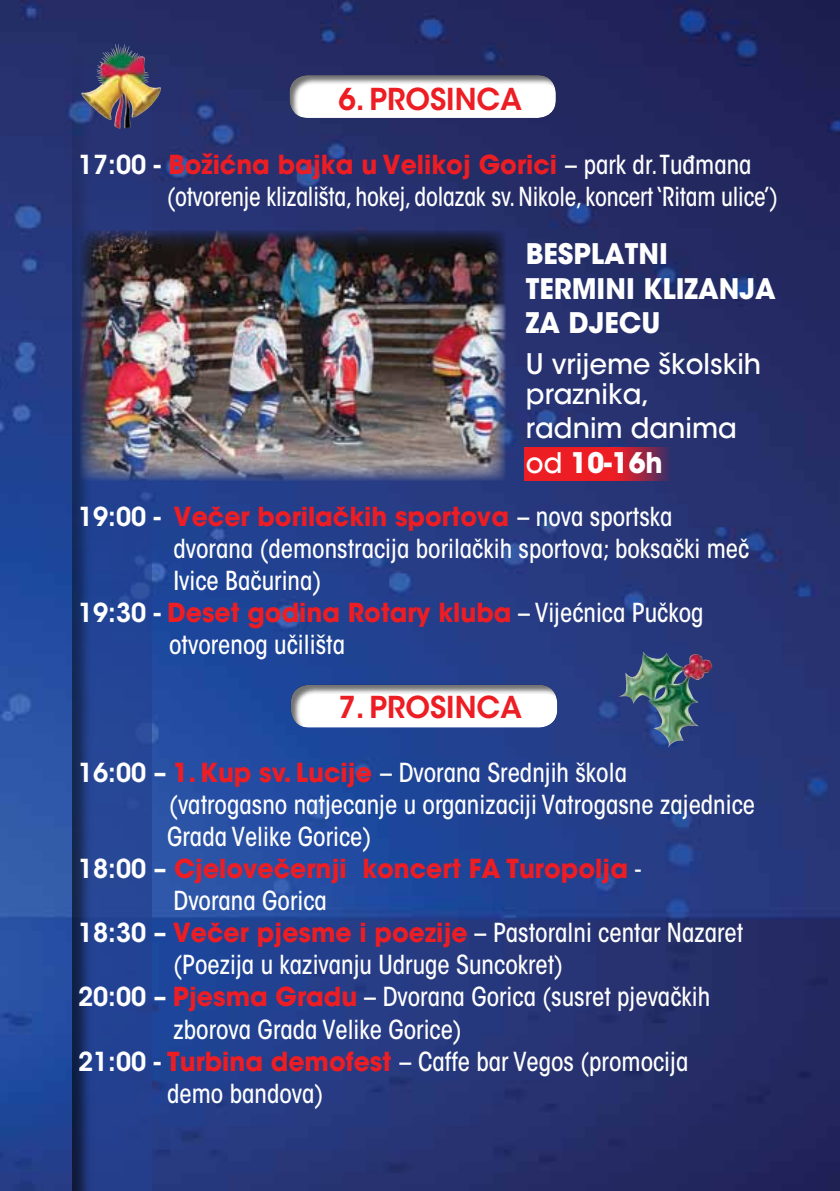
<style>
.page{position:relative;width:840px;height:1191px;background:#fff}
.page>*{position:absolute;margin:0;border:0;box-sizing:border-box;transform-origin:0 0}
.t1{font:600 30px "ITC Avant Garde Std";color:#ed1d24}
.t2{font:500 28.2px/30px "ITC Avant Garde Std";color:#fff}
.t3{font:700 28.2px/34.6px "ITC Avant Garde Std";color:#fff}
.t4{font:500 condensed 26px/32px "ITC Avant Garde Std";color:#fff}
.t5{font:700 26px "ITC Avant Garde Std";color:#ed1d24}
.s1{font-weight:600;font-stretch:normal}
.s2{font-weight:700;font-stretch:normal;color:#ed1d24}
.s3{font-weight:700}
.s4{font-weight:600;color:#fff}
.s5{font-weight:500;font-stretch:condensed;color:#fff}
</style>
<div class="page">
<img style="left:0;top:0;width:839px;height:1191px">
<div style="left:285px;top:71px;width:270px;height:48px;background:#000;opacity:.55"></div>
<div style="left:287px;top:681px;width:270px;height:48px;background:#000;opacity:.55"></div>
<div style="left:70px;top:0;width:83px;height:1191px;background:#000;opacity:.75"></div>
<img style="left:107px;top:44px;width:10px;height:14px">
<img style="left:618px;top:651px;width:94px;height:97px">
<img style="left:81px;top:230px;width:424px;height:250px">
<svg style="left:524px;top:446px;width:146px;height:34px;background:#c82032"></svg>
<p class="t1" style="left:338px;top:80px;width:185px">6. PROSINCA</p>
<p class="t4" style="left:167px;top:149px;width:612px;text-indent:-89px"><span class="s1">17:00 -</span> <span class="s2">Božićna bajka u Velikoj Gorici</span> – park dr. Tuđmana (otvorenje klizališta, hokej, dolazak sv. Nikole, koncert ‘Ritam ulice’)</p>
<p class="t3" style="left:525px;top:236px;width:251px">BESPLATNI<br>TERMINI KLIZANJA<br>ZA DJECU</p>
<p class="t2" style="left:525px;top:349px;width:237px">U vrijeme školskih praznika,</p>
<p class="t2" style="left:525px;top:411px;width:212px;line-height:34.6px">radnim danima od <span class="s3">10-16h</span></p>
<p class="t5" style="left:78px;top:500px;width:595px"><span class="s4">19:00 -</span> Večer borilačkih sportova <span class="s5">– nova sportska</span></p>
<p class="t4" style="left:173px;top:533px;width:577px">dvorana (demonstracija borilačkih sportova; boksački meč</p>
<p class="t4" style="left:173px;top:565px;width:149px">Ivice Bačurina)</p>
<p class="t5" style="left:78px;top:596px;width:626px"><span class="s4">19:30 -</span> Deset godina Rotary kluba <span class="s5">– Vijećnica Pučkog</span></p>
<p class="t4" style="left:169px;top:629px;width:177px">otvorenog učilišta</p>
<p class="t1" style="left:338px;top:688px;width:185px">7. PROSINCA</p>
<p class="t4" style="left:78px;top:757px;width:550px"><span class="s1">16:00 –</span> <span class="s2">1. Kup sv. Lucije</span> – Dvorana Srednjih škola</p>
<p class="t4" style="left:169px;top:789px;width:587px">(vatrogasno natjecanje u organizaciji Vatrogasne zajednice</p>
<p class="t4" style="left:167px;top:821px;width:205px">Grada Velike Gorice)</p>
<p class="t5" style="left:78px;top:852px;width:564px"><span class="s4">18:00 –</span> Cjelovečernji koncert FA Turopolja <span class="s5">-</span></p>
<p class="t4" style="left:173px;top:885px;width:155px">Dvorana Gorica</p>
<p class="t4" style="left:78px;top:917px;width:666px"><span class="s1">18:30 –</span> <span class="s2">Večer pjesme i poezije</span> – Pastoralni centar Nazaret</p>
<p class="t4" style="left:173px;top:949px;width:391px">(Poezija u kazivanju Udruge Suncokret)</p>
<p class="t4" style="left:78px;top:981px;width:633px"><span class="s1">20:00 –</span> <span class="s2">Pjesma Gradu</span> – Dvorana Gorica (susret pjevačkih</p>
<p class="t4" style="left:173px;top:1013px;width:289px">zborova Grada Velike Gorice)</p>
<p class="t4" style="left:78px;top:1045px;width:611px"><span class="s1">21:00 -</span> <span class="s2">Turbina demofest</span> – Caffe bar Vegos (promocija</p>
<p class="t4" style="left:167px;top:1077px;width:158px">demo bandova)</p>
</div>
